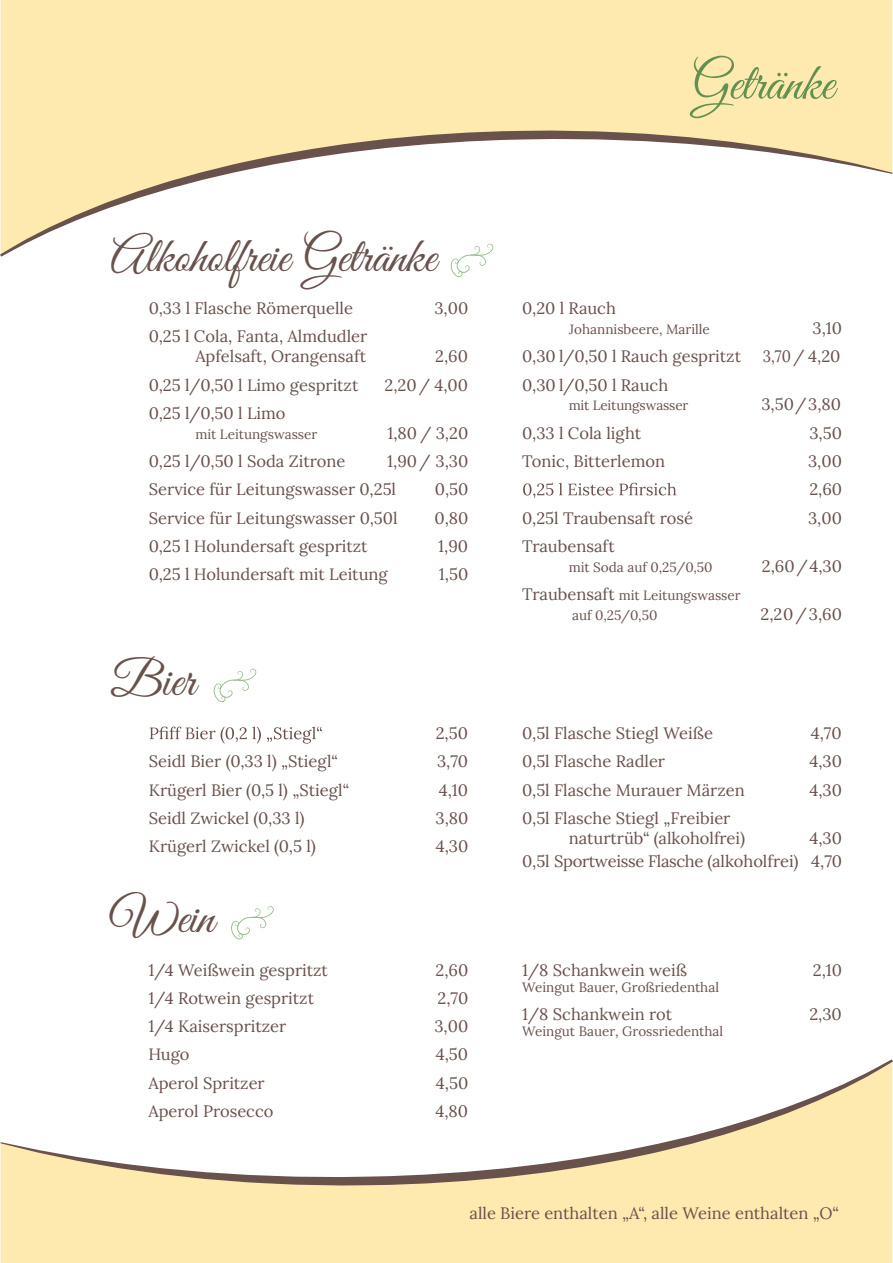
<style>
.page{position:relative;width:893px;height:1263px;background:#fff}
.page>*{position:absolute;margin:0;border:0;box-sizing:border-box;transform-origin:0 0}
.t1{font:52.5px "Great Vibes";color:#61904f}
.t2{font:49.5px "Great Vibes";color:#69514c}
.t3{font:16.5px/19.8px "Lora";color:#69514c}
.t4{font:16.5px "Lora";color:#69514c;scale:.9 1}
.t5{font:13.5px/19.8px "Lora";color:#69514c}
.s1{font-size:16.5px}
</style>
<div class="page">
<div style="left:1px;top:0;width:891px;height:130px;background:#feeaaf"></div>
<svg style="left:0;top:130px;width:892px;height:127px"></svg>
<div style="left:1px;top:1185px;width:891px;height:78px;background:#feeaaf"></div>
<svg style="left:0;top:1059px;width:893px;height:126px"></svg>
<svg style="left:451px;top:244px;width:42px;height:33px"></svg>
<svg style="left:214px;top:669px;width:42px;height:33px"></svg>
<svg style="left:231px;top:906px;width:43px;height:34px"></svg>
<svg style="left:150px;top:727px;width:172px;height:17px"></svg>
<svg style="left:523px;top:483px;width:153px;height:15px"></svg>
<h2 class="t2" style="left:111px;top:228px;width:327px">Alkoholfreie Getränke</h2>
<p class="t3" style="left:149px;top:297px;width:206px">0,33 l Flasche Römerquelle</p>
<p class="t3" style="left:434px;top:297px;width:35px">3,00</p>
<p class="t3" style="left:149px;top:326px;width:220px;text-align:right">0,25 l Cola, Fanta, Almdudler<br>Apfelsaft, Orangensaft</p>
<p class="t3" style="left:435px;top:345px;width:34px">2,60</p>
<p class="t3" style="left:149px;top:374px;width:211px">0,25 l/0,50 l Limo gespritzt</p>
<p class="t3" style="left:384px;top:374px;width:85px">2,20/ 4,00</p>
<p class="t3" style="left:149px;top:402px;width:138px">0,25 l/0,50 l Limo</p>
<p class="t5" style="left:195px;top:423px;width:123px">mit Leitungswasser</p>
<p class="t3" style="left:387px;top:422px;width:82px">1,80 / 3,20</p>
<p class="t3" style="left:149px;top:450px;width:198px">0,25 l/0,50 l Soda Zitrone</p>
<p class="t3" style="left:149px;top:446px;width:321px;line-height:28.3px;text-indent:238px">1,90/ 3,30<br>Service für Leitungswasser 0,25l</p>
<p class="t3" style="left:435px;top:478px;width:35px">0,50</p>
<p class="t3" style="left:149px;top:507px;width:250px">Service für Leitungswasser 0,50l</p>
<p class="t3" style="left:434px;top:507px;width:35px">0,80</p>
<p class="t3" style="left:149px;top:535px;width:220px">0,25 l Holundersaft gespritzt</p>
<p class="t3" style="left:438px;top:535px;width:31px">1,90</p>
<p class="t3" style="left:149px;top:563px;width:240px">0,25 l Holundersaft mit Leitung</p>
<p class="t3" style="left:439px;top:563px;width:31px">1,50</p>
<h2 class="t2" style="left:111px;top:653px;width:87px">Bier</h2>
<p class="t3" style="left:436px;top:722px;width:34px">2,50</p>
<p class="t3" style="left:149px;top:750px;width:191px">Seidl Bier (0,33 l) „Stiegl“</p>
<p class="t3" style="left:437px;top:750px;width:33px">3,70</p>
<p class="t3" style="left:149px;top:779px;width:202px">Krügerl Bier (0,5 l) „Stiegl“</p>
<p class="t3" style="left:439px;top:779px;width:31px">4,10</p>
<p class="t3" style="left:149px;top:807px;width:157px">Seidl Zwickel (0,33 l)</p>
<p class="t3" style="left:435px;top:807px;width:34px">3,80</p>
<p class="t3" style="left:149px;top:835px;width:169px">Krügerl Zwickel (0,5 l)</p>
<p class="t3" style="left:436px;top:835px;width:34px">4,30</p>
<h2 class="t2" style="left:111px;top:890px;width:105px">Wein</h2>
<p class="t3" style="left:148px;top:959px;width:181px">1/4 Weißwein gespritzt</p>
<p class="t3" style="left:435px;top:959px;width:34px">2,60</p>
<p class="t3" style="left:148px;top:987px;width:167px">1/4 Rotwein gespritzt</p>
<p class="t3" style="left:438px;top:987px;width:32px">2,70</p>
<p class="t3" style="left:148px;top:1015px;width:139px">1/4 Kaiserspritzer</p>
<p class="t3" style="left:434px;top:1015px;width:35px">3,00</p>
<p class="t3" style="left:148px;top:1044px;width:43px">Hugo</p>
<p class="t3" style="left:436px;top:1044px;width:34px">4,50</p>
<p class="t3" style="left:148px;top:1072px;width:118px">Aperol Spritzer</p>
<p class="t3" style="left:436px;top:1072px;width:34px">4,50</p>
<p class="t3" style="left:148px;top:1100px;width:126px">Aperol Prosecco</p>
<p class="t3" style="left:435px;top:1100px;width:34px">4,80</p>
<h1 class="t1" style="left:692px;top:54px;width:143px">Getränke</h1>
<p class="t3" style="left:522px;top:297px;width:95px">0,20 l Rauch</p>
<p class="t5" style="left:569px;top:318px;width:142px">Johannisbeere, Marille</p>
<p class="t3" style="left:812px;top:317px;width:31px">3,10</p>
<p class="t3" style="left:522px;top:345px;width:220px">0,30 l/0,50 l Rauch gespritzt</p>
<p class="t4" style="left:763px;top:344px;width:88px">3,70/ 4,20</p>
<p class="t3" style="left:522px;top:374px;width:148px">0,30 l/0,50 l Rauch</p>
<p class="t5" style="left:569px;top:395px;width:121px">mit Leitungswasser</p>
<p class="t3" style="left:761px;top:393px;width:81px">3,50/3,80</p>
<p class="t3" style="left:522px;top:422px;width:121px">0,33 l Cola light</p>
<p class="t3" style="left:809px;top:422px;width:34px">3,50</p>
<p class="t3" style="left:522px;top:450px;width:144px">Tonic, Bitterlemon</p>
<p class="t3" style="left:808px;top:446px;width:36px;line-height:28.3px">3,00<br>2,60</p>
<p class="t3" style="left:522px;top:507px;width:172px">0,25l Traubensaft rosé</p>
<p class="t3" style="left:808px;top:507px;width:35px">3,00</p>
<p class="t3" style="left:522px;top:535px;width:94px">Traubensaft</p>
<p class="t5" style="left:569px;top:556px;width:145px">mit Soda auf 0,25/0,50</p>
<p class="t3" style="left:762px;top:555px;width:82px">2,60/4,30</p>
<p class="t5" style="left:572px;top:584px;width:170px;text-indent:-50px"><span class="s1">Traubensaft</span> mit Leitungswasser auf 0,25/0,50</p>
<p class="t3" style="left:760px;top:603px;width:83px">2,20/3,60</p>
<p class="t3" style="left:522px;top:722px;width:192px">0,5l Flasche Stiegl Weiße</p>
<p class="t3" style="left:811px;top:722px;width:32px">4,70</p>
<p class="t3" style="left:522px;top:750px;width:144px">0,5l Flasche Radler</p>
<p class="t3" style="left:809px;top:750px;width:34px">4,30</p>
<p class="t3" style="left:522px;top:779px;width:224px">0,5l Flasche Murauer Märzen</p>
<p class="t3" style="left:809px;top:779px;width:34px">4,30</p>
<p class="t3" style="left:569px;top:807px;width:178px;text-indent:-46px">0,5l Flasche Stiegl „Freibier naturtrüb“ (alkoholfrei)</p>
<p class="t3" style="left:809px;top:827px;width:34px">4,30</p>
<p class="t3" style="left:522px;top:850px;width:321px">0,5l Sportweisse Flasche (alkoholfrei) 4,70</p>
<p class="t3" style="left:522px;top:959px;width:166px">1/8 Schankwein weiß</p>
<p class="t3" style="left:813px;top:959px;width:31px">2,10</p>
<p class="t5" style="left:522px;top:976px;width:198px">Weingut Bauer, Großriedenthal</p>
<p class="t3" style="left:522px;top:1003px;width:152px">1/8 Schankwein rot</p>
<p class="t3" style="left:809px;top:1003px;width:34px">2,30</p>
<p class="t5" style="left:522px;top:1021px;width:203px">Weingut Bauer, Grossriedenthal</p>
<p class="t3" style="left:469px;top:1202px;width:371px">alle Biere enthalten „A“, alle Weine enthalten „O“</p>
</div>
